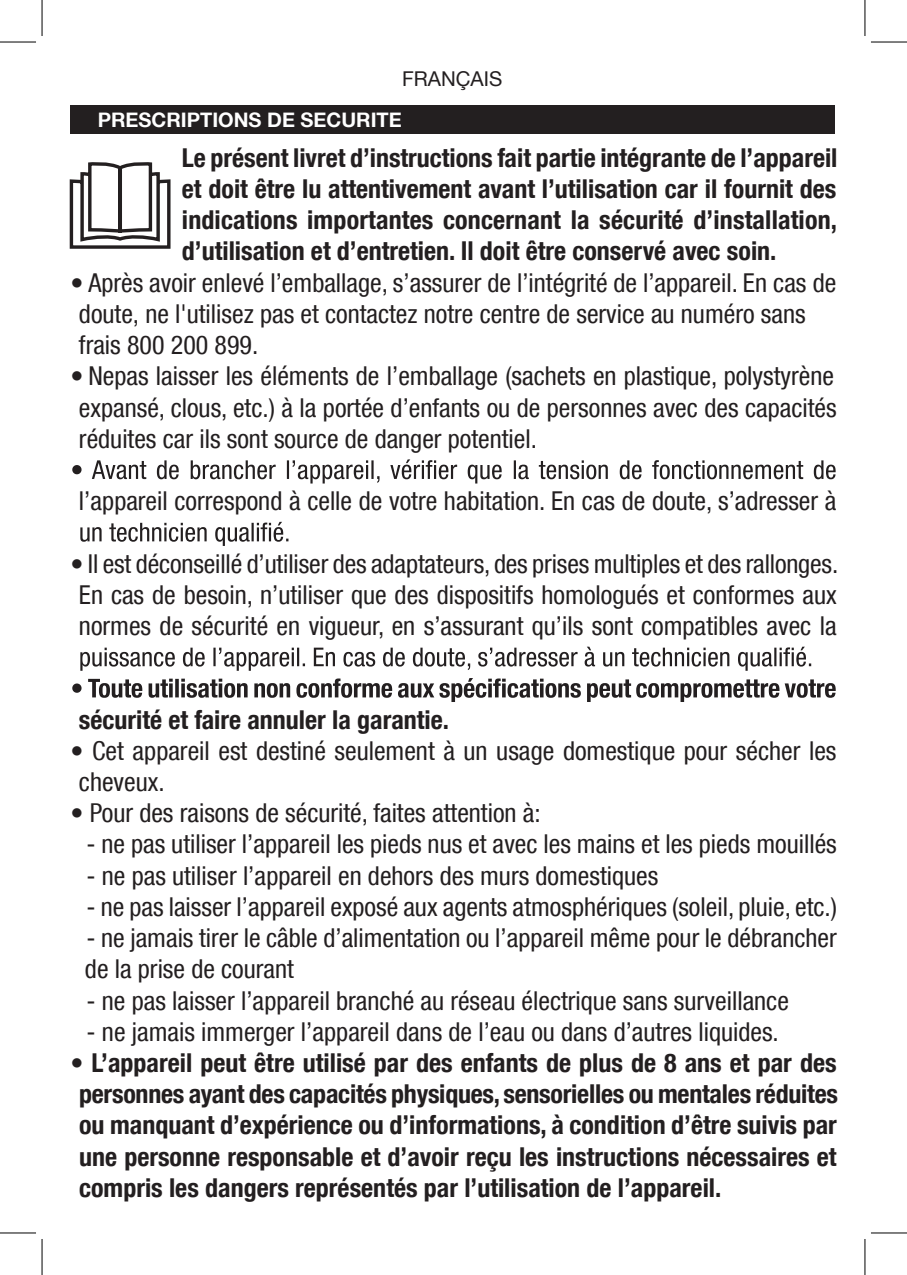
<style>
.page{position:relative;width:907px;height:1275px;background:#fff}
.page>*{position:absolute;margin:0;border:0;box-sizing:border-box;transform-origin:0 0}
.t1{font:condensed 26px/31.2px "Helvetica Neue LT Com";color:#231f20}
.t2{font:700 condensed 26px/31.2px "Helvetica Neue LT Com";color:#231f20;text-align:justify}
.t3{font:20.4px "Helvetica Neue LT Com";color:#231f20}
.t4{font:700 20px "Helvetica Neue LT Com";color:#fff}
</style>
<div class="page">
<div style="left:70px;top:105px;width:764px;height:29px;background:#231f20"></div>
<svg style="left:69px;top:162px;width:102px;height:87px"></svg>
<svg style="left:72px;top:459px;width:763px;height:24px"></svg>
<svg style="left:80px;top:522px;width:208px;height:24px"></svg>
<svg style="left:80px;top:646px;width:730px;height:25px"></svg>
<svg style="left:72px;top:678px;width:763px;height:24px"></svg>
<hr style="left:0;top:42px;width:36px;height:1px;background:#000">
<hr style="left:870px;top:42px;width:36px;height:1px;background:#000">
<hr style="left:0;top:1232px;width:36px;height:1px;background:#000">
<hr style="left:870px;top:1232px;width:36px;height:1px;background:#000">
<hr style="left:42px;top:0;width:1px;height:36px;background:#000">
<hr style="left:42px;top:1239px;width:1px;height:36px;background:#000">
<hr style="left:864px;top:0;width:1px;height:36px;background:#000">
<hr style="left:864px;top:1239px;width:1px;height:36px;background:#000">
<p class="t3" style="left:402px;top:66px;width:102px">FRANÇAIS</p>
<p class="t4" style="left:98px;top:107px;width:305px">PRESCRIPTIONS DE SECURITE</p>
<p class="t2" style="left:182px;top:142px;width:656px">Le présent livret d’instructions fait partie intégrante de l’appareil et doit être lu attentivement avant l’utilisation car il fournit des indications importantes concernant la sécurité d’installation, d’utilisation et d’entretien. Il doit être conservé avec soin.</p>
<p class="t1" style="left:79px;top:267px;width:758px;text-indent:-9px">• Après avoir enlevé l’emballage, s’assurer de l’intégrité de l’appareil. En cas de doute, ne l'utilisez pas et contactez notre centre de service au numéro sans frais 800 200 899.</p>
<p class="t1" style="left:79px;top:360px;width:758px;text-align:justify;text-indent:-9px">• Nepas laisser les éléments de l’emballage (sachets en plastique, polystyrène expansé, clous, etc.) à la portée d’enfants ou de personnes avec des capacités réduites car ils sont source de danger potentiel.</p>
<p class="t1" style="left:79px;top:485px;width:758px">l’appareil correspond à celle de votre habitation. En cas de doute, s’adresser à</p>
<p class="t1" style="left:70px;top:547px;width:769px;text-align:center">• Il est déconseillé d’utiliser des adaptateurs, des prises multiples et des rallonges.<br>En cas de besoin, n’utiliser que des dispositifs homologués et conformes aux normes de sécurité en vigueur, en s’assurant qu’ils sont compatibles avec la</p>
<p class="t2" style="left:79px;top:704px;width:371px">sécurité et faire annuler la garantie.</p>
<p class="t1" style="left:79px;top:735px;width:758px;text-indent:-9px">• Cet appareil est destiné seulement à un usage domestique pour sécher les cheveux.</p>
<p class="t1" style="left:70px;top:797px;width:471px">• Pour des raisons de sécurité, faites attention à:</p>
<p class="t1" style="left:86px;top:828px;width:751px">- ne pas utiliser l’appareil les pieds nus et avec les mains et les pieds mouillés</p>
<p class="t1" style="left:86px;top:859px;width:573px">- ne pas utiliser l’appareil en dehors des murs domestiques</p>
<p class="t1" style="left:86px;top:891px;width:751px">- ne pas laisser l’appareil exposé aux agents atmosphériques (soleil, pluie, etc.)</p>
<p class="t1" style="left:85px;top:922px;width:753px">- ne jamais tirer le câble d’alimentation ou l’appareil même pour le débrancher de la prise de courant</p>
<p class="t1" style="left:86px;top:984px;width:703px">- ne pas laisser l’appareil branché au réseau électrique sans surveillance</p>
<p class="t1" style="left:86px;top:1015px;width:693px">- ne jamais immerger l’appareil dans de l’eau ou dans d’autres liquides.</p>
<p class="t2" style="left:79px;top:1047px;width:760px;text-indent:-9px">• L’appareil peut être utilisé par des enfants de plus de 8 ans et par des personnes ayant des capacités physiques, sensorielles ou mentales réduites ou manquant d’expérience ou d’informations, à condition d’être suivis par une personne responsable et d’avoir reçu les instructions nécessaires et compris les dangers représentés par l’utilisation de l’appareil.</p>
</div>
